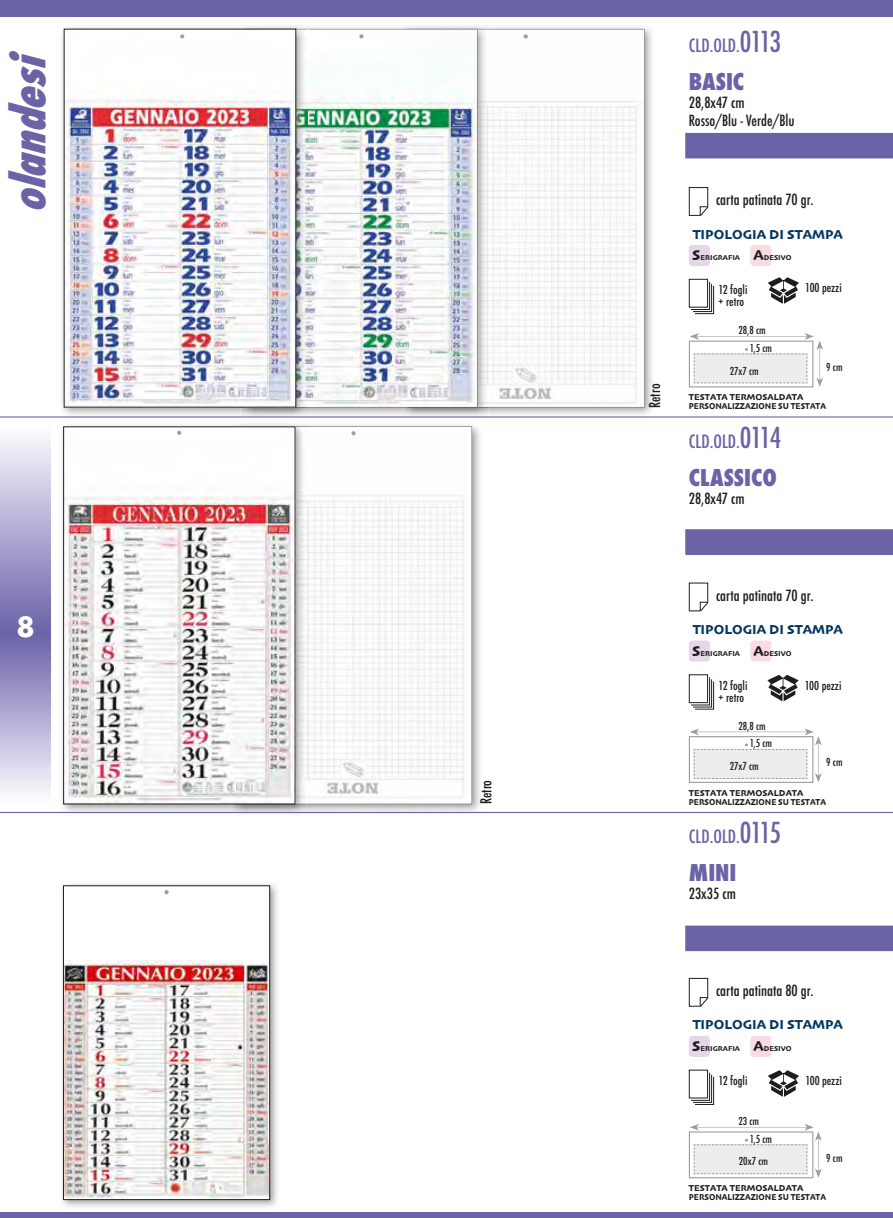
<style>
.page{position:relative;width:893px;height:1218px;background:#fff}
.page>*{position:absolute;margin:0;border:0;box-sizing:border-box;transform-origin:0 0}
.t1{font:italic 800 condensed 45px "Futura";color:#6a64a7;scale:.9 1}
.t2{font:700 27px "Futura";color:#fff}
.t3{font:800 condensed 22.5px "Futura";color:#6a64a7}
.t4{font:500 condensed 17.85px "Futura";color:#6a64a7}
.t5{font:500 condensed 15px/18px "Futura";color:#1d1d1b}
.t6{font:500 condensed 14.7px "Futura";color:#1d1d1b}
.t7{font:700 13.65px "Skia";color:#003760}
.t8{font:500 condensed 12px/11.9px "Futura";color:#1d1d1b}
.t9{font:500 condensed 10.65px/22.8px "Futura";color:#1d1d1b}
.t10{font:700 9px/9px "Skia";color:#1d1d1b}
.t11{font:700 7.35px "Skia";color:#1d1d1b}
.s1{font-size:28.2px}
.s2{font-size:14.85px}
</style>
<div class="page">
<div style="left:0;top:1212px;width:893px;height:6px;background:#6a64a7"></div>
<svg style="left:0;top:438px;width:51px;height:354px;background:#aea9d1"></svg>
<div style="left:685px;top:133px;width:208px;height:25px;background:#6a64a7"></div>
<div style="left:685px;top:529px;width:208px;height:26px;background:#6a64a7"></div>
<div style="left:685px;top:925px;width:208px;height:26px;background:#6a64a7"></div>
<div style="left:689px;top:736px;width:124px;height:47px;border:1px solid #9d9d9c"></div>
<img style="left:306px;top:425px;width:177px;height:389px">
<svg style="left:306px;top:427px;width:166px;height:377px"></svg>
<svg style="left:351px;top:431px;width:5px;height:4px"></svg>
<img style="left:307px;top:27px;width:348px;height:391px">
<svg style="left:489px;top:29px;width:156px;height:378px"></svg>
<svg style="left:524px;top:34px;width:4px;height:4px"></svg>
<img style="left:402px;top:25px;width:87px;height:393px">
<img style="left:478px;top:29px;width:11px;height:378px">
<img style="left:307px;top:29px;width:171px;height:378px">
<svg style="left:359px;top:34px;width:5px;height:4px"></svg>
<img style="left:62px;top:884px;width:215px;height:323px">
<div style="left:63px;top:886px;width:207px;height:313px;background:#fff"></div>
<img style="left:65px;top:960px;width:203px;height:238px">
<div style="left:63px;top:885px;width:207px;height:315px;border:1px solid #1d1d1b"></div>
<div style="left:0;top:0;width:893px;height:17px;background:#6a64a7"></div>
<div style="left:689px;top:279px;width:19px;height:29px;border:1px solid #1d1d1b"></div>
<svg style="left:690px;top:281px;width:24px;height:33px"></svg>
<div style="left:689px;top:674px;width:19px;height:29px;border:1px solid #1d1d1b"></div>
<svg style="left:690px;top:676px;width:24px;height:34px"></svg>
<div style="left:689px;top:1070px;width:19px;height:28px;border:1px solid #1d1d1b"></div>
<svg style="left:690px;top:1072px;width:24px;height:33px"></svg>
<div style="left:689px;top:245px;width:21px;height:21px;background:#e7d5ea;border-radius:4px"></div>
<div style="left:750px;top:245px;width:21px;height:21px;background:#fbdbe2;border-radius:4px"></div>
<div style="left:689px;top:640px;width:21px;height:21px;background:#e7d5ea;border-radius:4px"></div>
<div style="left:750px;top:640px;width:21px;height:21px;background:#fbdbe2;border-radius:4px"></div>
<div style="left:689px;top:1036px;width:21px;height:21px;background:#e7d5ea;border-radius:4px"></div>
<div style="left:750px;top:1036px;width:21px;height:21px;background:#fbdbe2;border-radius:4px"></div>
<svg style="left:688px;top:187px;width:21px;height:29px"></svg>
<svg style="left:688px;top:582px;width:21px;height:30px"></svg>
<svg style="left:688px;top:977px;width:21px;height:30px"></svg>
<img style="left:59px;top:27px;width:181px;height:391px">
<img style="left:240px;top:26px;width:67px;height:392px">
<img style="left:296px;top:29px;width:11px;height:378px">
<img style="left:66px;top:31px;width:228px;height:374px">
<svg style="left:180px;top:34px;width:4px;height:4px"></svg>
<img style="left:58px;top:425px;width:172px;height:389px">
<img style="left:230px;top:423px;width:76px;height:391px">
<img style="left:295px;top:427px;width:11px;height:377px">
<img style="left:65px;top:429px;width:228px;height:373px">
<div style="left:63px;top:427px;width:232px;height:377px;border:1px solid #1d1d1b"></div>
<svg style="left:177px;top:431px;width:4px;height:4px"></svg>
<svg style="left:690px;top:728px;width:132px;height:54px"></svg>
<svg style="left:690px;top:333px;width:133px;height:54px"></svg>
<svg style="left:689px;top:1124px;width:133px;height:54px"></svg>
<svg style="left:164px;top:890px;width:5px;height:4px"></svg>
<hr style="left:0;top:416px;width:893px;height:1px;background:#6a64a7">
<hr style="left:0;top:812px;width:893px;height:1px;background:#6a64a7">
<svg style="left:768px;top:277px;width:31px;height:27px"></svg>
<svg style="left:768px;top:675px;width:31px;height:26px"></svg>
<svg style="left:768px;top:1070px;width:31px;height:27px"></svg>
<h1 class="t1" style="left:1px;top:212px;width:189px;rotate:-90deg">olandesi</h1>
<h2 class="t2" style="left:17px;top:609px;width:20px">8</h2>
<h3 class="t6" style="left:477px;top:804px;width:26px;rotate:-90deg">Retro</h3>
<h3 class="t6" style="left:646px;top:408px;width:26px;rotate:-90deg">Retro</h3>
<h3 class="t4" style="left:689px;top:35px;width:94px">CLD.OLD.<span class="s1">0113</span></h3>
<h3 class="t3" style="left:689px;top:68px;width:57px">BASIC</h3>
<h3 class="t5" style="left:689px;top:94px;width:107px">28,8x47 cm<br>Rosso/Blu - Verde/Blu</h3>
<h3 class="t5" style="left:716px;top:190px;width:99px">carta patinata 70 gr.</h3>
<h3 class="t7" style="left:693px;top:228px;width:152px">TIPOLOGIA DI STAMPA</h3>
<p class="t11" style="left:692px;top:254px;width:101px"><span class="s2">S</span>ERIGRAFIA <span class="s2">A</span>DESIVO</p>
<h3 class="t8" style="left:719px;top:284px;width:30px">12 fogli + retro</h3>
<p class="t9" style="left:738px;top:319px;width:29px">28,8 cm</p>
<p class="t9" style="left:730px;top:336px;width:44px;text-indent:20px">1,5 cm<br>27x7 cm</p>
<h3 class="t8" style="left:805px;top:282px;width:38px">100 pezzi</h3>
<p class="t9" style="left:826px;top:355px;width:18px">9 cm</p>
<p class="t10" style="left:689px;top:393px;width:139px">TESTATA TERMOSALDATA<br>PERSONALIZZAZIONE SU TESTATA</p>
<h3 class="t4" style="left:689px;top:430px;width:94px">CLD.OLD.<span class="s1">0114</span></h3>
<h3 class="t3" style="left:689px;top:463px;width:90px">CLASSICO</h3>
<h3 class="t5" style="left:689px;top:489px;width:57px">28,8x47 cm</h3>
<h3 class="t5" style="left:716px;top:586px;width:99px">carta patinata 70 gr.</h3>
<h3 class="t7" style="left:693px;top:623px;width:152px">TIPOLOGIA DI STAMPA</h3>
<p class="t11" style="left:692px;top:650px;width:101px"><span class="s2">S</span>ERIGRAFIA <span class="s2">A</span>DESIVO</p>
<h3 class="t8" style="left:719px;top:679px;width:30px">12 fogli + retro</h3>
<p class="t9" style="left:738px;top:714px;width:29px">28,8 cm</p>
<p class="t9" style="left:730px;top:732px;width:44px;text-indent:20px">1,5 cm<br>27x7 cm</p>
<h3 class="t8" style="left:805px;top:679px;width:38px">100 pezzi</h3>
<p class="t9" style="left:826px;top:751px;width:18px">9 cm</p>
<p class="t10" style="left:689px;top:789px;width:139px">TESTATA TERMOSALDATA<br>PERSONALIZZAZIONE SU TESTATA</p>
<h3 class="t4" style="left:689px;top:825px;width:94px">CLD.OLD.<span class="s1">0115</span></h3>
<h3 class="t3" style="left:689px;top:859px;width:49px">MINI</h3>
<h3 class="t5" style="left:689px;top:884px;width:49px">23x35 cm</h3>
<h3 class="t5" style="left:716px;top:981px;width:99px">carta patinata 80 gr.</h3>
<h3 class="t7" style="left:693px;top:1019px;width:152px">TIPOLOGIA DI STAMPA</h3>
<p class="t11" style="left:692px;top:1045px;width:101px"><span class="s2">S</span>ERIGRAFIA <span class="s2">A</span>DESIVO</p>
<h3 class="t8" style="left:719px;top:1075px;width:30px">12 fogli</h3>
<p class="t9" style="left:738px;top:1109px;width:22px">23 cm</p>
<p class="t9" style="left:739px;top:1127px;width:35px;text-indent:11px">1,5 cm<br>20x7 cm</p>
<h3 class="t8" style="left:805px;top:1075px;width:38px">100 pezzi</h3>
<p class="t9" style="left:826px;top:1146px;width:18px">9 cm</p>
<p class="t10" style="left:689px;top:1184px;width:139px">TESTATA TERMOSALDATA<br>PERSONALIZZAZIONE SU TESTATA</p>
</div>
